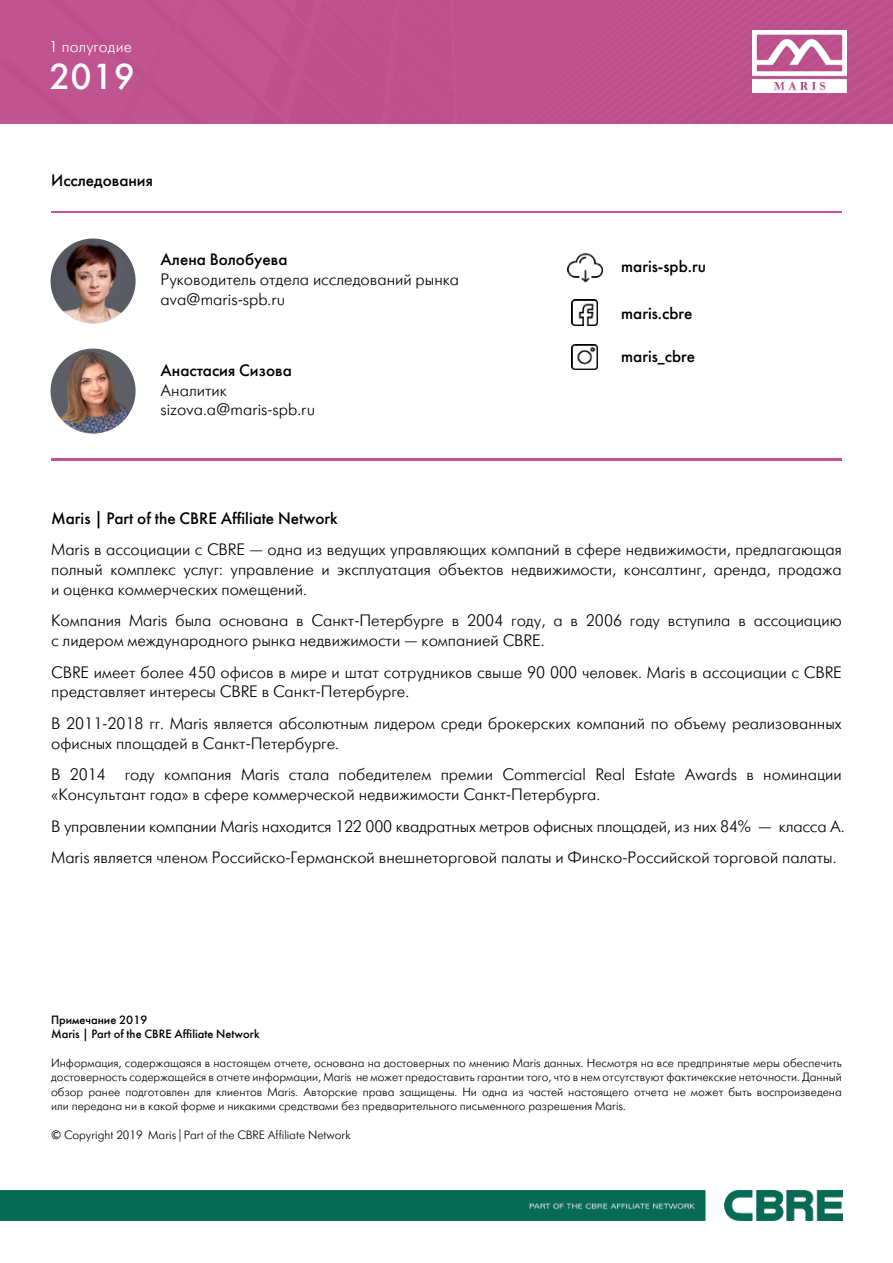
<style>
.page{position:relative;width:893px;height:1263px;background:#fff}
.page>*{position:absolute;margin:0;border:0;box-sizing:border-box;transform-origin:0 0}
.t1{font:36px "Futura Futuris C";color:#fff}
.t2{font:16.5px/19.8px "Futura Futuris Light C";color:#000}
.t3{font:16.5px "Futura Futuris C";color:#000}
.t4{font:15.75px "Futura Futuris Light C";letter-spacing:.01em;color:#fff}
.t5{font:12px/14.4px "Futura Futuris Light C";color:#000;text-align:justify}
.t6{font:12px/14.4px "Futura Futuris C";color:#000}
</style>
<div class="page">
<div style="left:0;top:0;width:893px;height:123px;background:#bd518e"></div>
<img style="left:0;top:1191px;width:842px;height:29px">
<hr style="left:51px;top:211px;width:791px;height:2px;background:#c65494">
<hr style="left:51px;top:459px;width:791px;height:2px;background:#c65494">
<img style="left:568px;top:252px;width:34px;height:31px">
<img style="left:572px;top:300px;width:25px;height:25px">
<img style="left:572px;top:344px;width:25px;height:25px">
<img style="left:51px;top:239px;width:85px;height:85px;border-radius:43px">
<img style="left:51px;top:349px;width:85px;height:85px;border-radius:43px">
<img style="left:752px;top:31px;width:94px;height:62px">
<p class="t4" style="left:49px;top:38px;width:84px">1 полугодие</p>
<h1 class="t1" style="left:49px;top:55px;width:88px">2019</h1>
<p class="t3" style="left:51px;top:171px;width:103px">Исследования</p>
<p class="t3" style="left:161px;top:249px;width:128px">Алена Волобуева</p>
<p class="t2" style="left:161px;top:270px;width:300px">Руководитель отдела исследований рынка ava@maris-spb.ru</p>
<p class="t3" style="left:161px;top:360px;width:133px">Анастасия Сизова</p>
<p class="t2" style="left:161px;top:380px;width:156px">Аналитик sizova.a@maris-spb.ru</p>
<p class="t3" style="left:621px;top:257px;width:86px">maris-spb.ru</p>
<p class="t3" style="left:621px;top:304px;width:73px">maris.cbre</p>
<p class="t3" style="left:621px;top:346px;width:76px">maris_cbre</p>
<p class="t3" style="left:51px;top:508px;width:288px">Maris | Part of the CBRE Affiliate Network</p>
<p class="t2" style="left:51px;top:540px;width:792px;text-align:justify">Maris в ассоциации с CBRE — одна из ведущих управляющих компаний в сфере недвижимости, предлагающая полный комплекс услуг: управление и эксплуатация объектов недвижимости, консалтинг, аренда, продажа и оценка коммерческих помещений.</p>
<p class="t2" style="left:51px;top:611px;width:792px">Компания Maris была основана в Санкт-Петербурге в 2004 году, а в 2006 году вступила в ассоциацию с лидером международного рынка недвижимости — компанией CBRE.</p>
<p class="t2" style="left:51px;top:662px;width:792px">CBRE имеет более 450 офисов в мире и штат сотрудников свыше 90 000 человек. Maris в ассоциации с CBRE представляет интересы CBRE в Санкт-Петербурге.</p>
<p class="t2" style="left:51px;top:714px;width:792px">В 2011-2018 гг. Maris является абсолютным лидером среди брокерских компаний по объему реализованных офисных площадей в Санкт-Петербурге.</p>
<p class="t2" style="left:51px;top:765px;width:792px">В 2014 году компания Maris стала победителем премии Commercial Real Estate Awards в номинации «Консультант года» в сфере коммерческой недвижимости Санкт-Петербурга.</p>
<p class="t2" style="left:51px;top:811px;width:795px;line-height:31.5px">В управлении компании Maris находится 122 000 квадратных метров офисных площадей, из них 84% — класса А.<br>Maris является членом Российско-Германской внешнеторговой палаты и Финско-Российской торговой палаты.</p>
<p class="t6" style="left:51px;top:1012px;width:210px">Примечание 2019<br>Maris | Part of the CBRE Affiliate Network</p>
<p class="t5" style="left:51px;top:1056px;width:792px">Информация, содержащаяся в настоящем отчете, основана на достоверных по мнению Maris данных. Несмотря на все предпринятые меры обеспечить достоверность содержащейся в отчете информации, Maris не может предоставить гарантии того, что в нем отсутствуют фактичекские неточности. Данный обзор ранее подготовлен для клиентов Maris. Авторские права защищены. Ни одна из частей настоящего отчета не может быть воспроизведена или передана ни в какой форме и никакими средствами без предварительного письменного разрешения Maris.</p>
<p class="t5" style="left:51px;top:1128px;width:301px">© Copyright 2019 Maris | Part of the CBRE Affiliate Network</p>
</div>
